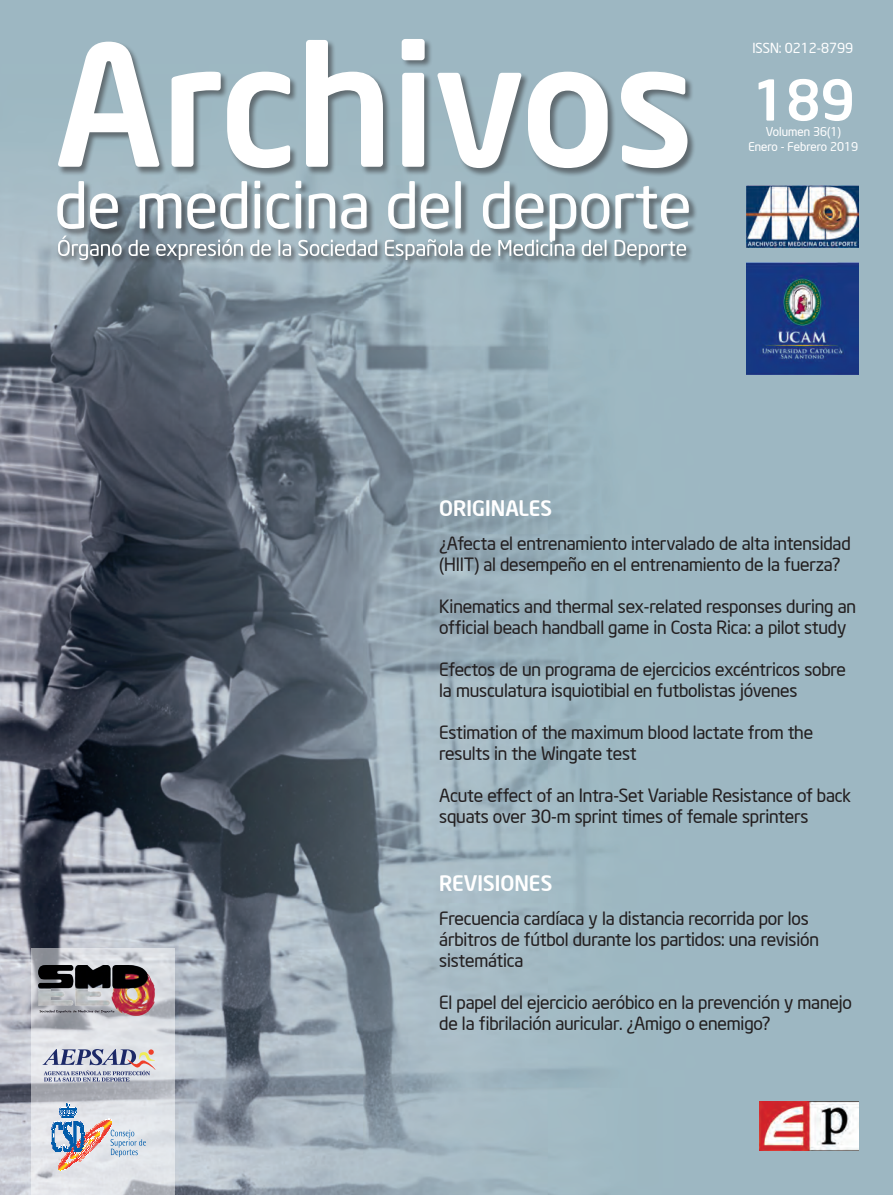
<style>
.page{position:relative;width:893px;height:1195px;background:#fff}
.page>*{position:absolute;margin:0;border:0;box-sizing:border-box;transform-origin:0 0}
.t1{font:500 55.5px "Neo Sans Intel";color:#fff}
.t2{font:500 21px "Neo Sans Intel";color:#fff}
.t3{font:18px/21px "Neo Sans Intel";letter-spacing:-.01em;color:#231f20}
.t4{font:13.65px "Neo Sans Intel";color:#fff}
.t5{font:12px/15px "Neo Sans Intel";color:#fff;text-align:center}
</style>
<div class="page">
<img style="left:0;top:0;width:892px;height:1194px">
<svg style="left:31px;top:947px;width:144px;height:247px;background:#cfd2d7"></svg>
<div style="left:58px;top:38px;width:638px;height:139px;background:#231f20;opacity:.5"></div>
<svg style="left:58px;top:39px;width:629px;height:129px;fill:#9eb8c2"></svg>
<div style="left:57px;top:180px;width:640px;height:69px;background:#231f20;opacity:.5"></div>
<div style="left:56px;top:234px;width:637px;height:33px;background:#231f20;opacity:.77"></div>
<svg style="left:57px;top:181px;width:631px;height:79px"></svg>
<img style="left:746px;top:186px;width:112px;height:61px">
<img style="left:745px;top:262px;width:113px;height:112px">
<svg style="left:52px;top:1103px;width:94px;height:67px;background:#c7c6cf"></svg>
<svg style="left:42px;top:1048px;width:113px;height:33px;background:#b5b5c4"></svg>
<img style="left:38px;top:965px;width:117px;height:50px">
<img style="left:759px;top:1101px;width:98px;height:49px">
<svg style="left:891px;top:1189px;width:2px;height:6px"></svg>
<p class="t4" style="left:752px;top:39px;width:102px">ISSN: 0212-8799</p>
<p class="t1" style="left:751px;top:65px;width:104px">189</p>
<p class="t5" style="left:748px;top:123px;width:111px">Volumen 36(1)<br>Enero - Febrero 2019</p>
<p class="t2" style="left:439px;top:495px;width:114px">ORIGINALES</p>
<p class="t3" style="left:439px;top:532px;width:413px">¿Afecta el entrenamiento intervalado de alta intensidad (HIIT) al desempeño en el entrenamiento de la fuerza?</p>
<p class="t3" style="left:439px;top:595px;width:418px">Kinematics and thermal sex-related responses during an official beach handball game in Costa Rica: a pilot study</p>
<p class="t3" style="left:439px;top:658px;width:408px">Efectos de un programa de ejercicios excéntricos sobre</p>
<p class="t3" style="left:439px;top:679px;width:359px">la musculatura isquiotibial en futbolistas jóvenes</p>
<p class="t3" style="left:439px;top:721px;width:375px">Estimation of the maximum blood lactate from the results in the Wingate test</p>
<p class="t3" style="left:439px;top:784px;width:413px">Acute effect of an Intra-Set Variable Resistance of back squats over 30-m sprint times of female sprinters</p>
<p class="t2" style="left:439px;top:870px;width:114px">REVISIONES</p>
<p class="t3" style="left:439px;top:907px;width:381px">Frecuencia cardíaca y la distancia recorrida por los árbitros de fútbol durante los partidos: una revisión sistemática</p>
<p class="t3" style="left:439px;top:991px;width:414px">El papel del ejercicio aeróbico en la prevención y manejo de la fibrilación auricular. ¿Amigo o enemigo?</p>
</div>
